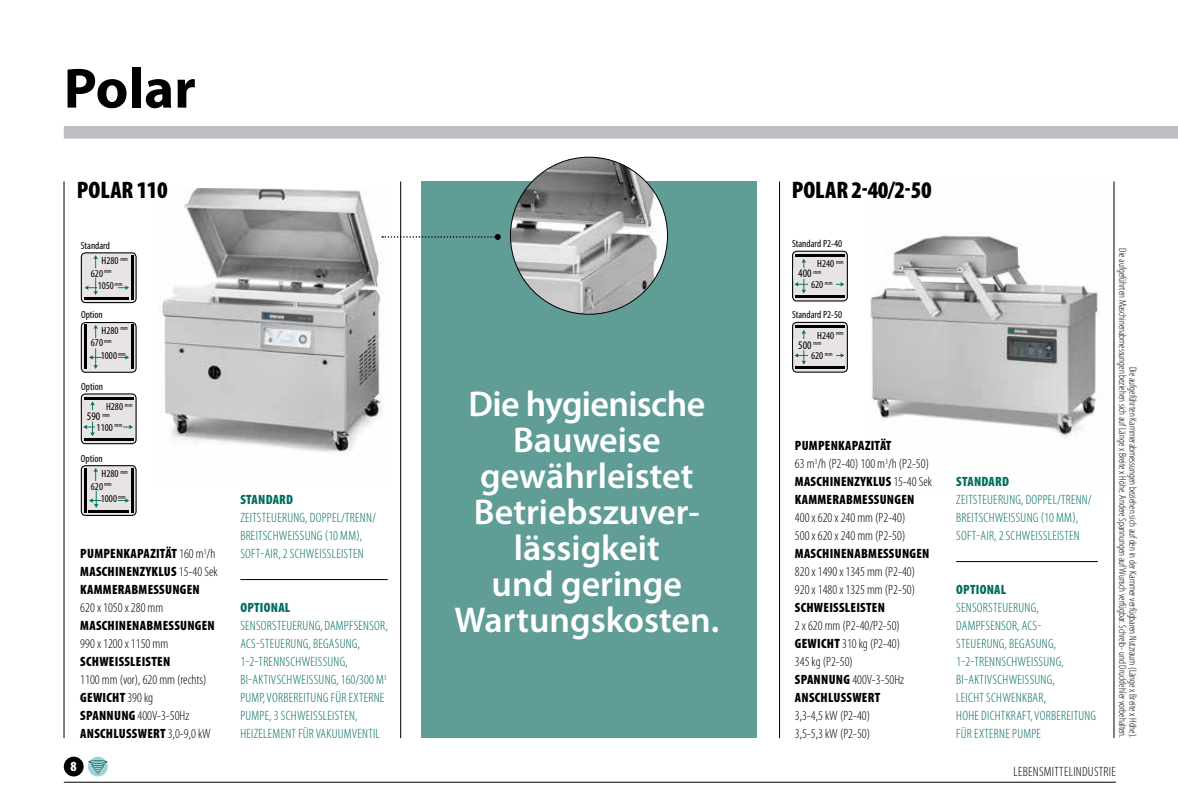
<style>
.page{position:relative;width:1178px;height:808px;background:#fff}
.page>*{position:absolute;margin:0;border:0;box-sizing:border-box;transform-origin:0 0}
.t1{font:700 57px "Myriad Pro";color:#000}
.t2{font:600 36px/36px "Myriad Pro";color:#fff;text-align:center}
.t3{font:900 condensed 24px "Myriad Pro";color:#000}
.t4{font:900 condensed 13.95px "Myriad Pro";color:#fff}
.t5{font:300 condensed 13.5px/18px "Myriad Pro";letter-spacing:.02em;color:#006c60}
.t6{font:300 condensed 13.5px/18px "Myriad Pro";color:#000}
.t7{font:900 condensed 13.5px/18px "Myriad Pro";letter-spacing:.02em;color:#000}
.t8{font:900 condensed 13.5px "Myriad Pro";letter-spacing:.02em;color:#006c60}
.t9{font:300 condensed 13.5px "Myriad Pro";letter-spacing:.02em;color:#000}
.t10{font:condensed 11.55px "Myriad Pro";color:#000}
.t11{font:300 condensed 10.5px/10.5px "Myriad Pro";color:#000;text-align:right}
.t12{font:condensed 10.5px/20.7px "Myriad Pro";color:#000}
.s1{font-weight:300}
.s2{font-weight:900}
</style>
<div class="page">
<hr style="left:64px;top:782px;width:1052px;height:1px;background:#000">
<div style="left:64px;top:757px;width:20px;height:19px;background:#000;border-radius:50%"></div>
<svg style="left:88px;top:757px;width:20px;height:19px"></svg>
<svg style="left:88px;top:760px;width:19px;height:4px"></svg>
<svg style="left:90px;top:761px;width:16px;height:14px"></svg>
<div style="left:64px;top:126px;width:1114px;height:13px;background:#bfbec5"></div>
<hr style="left:779px;top:181px;width:1px;height:557px;background:#000">
<hr style="left:1114px;top:181px;width:1px;height:557px;background:#000">
<hr style="left:400px;top:181px;width:1px;height:557px;background:#000">
<hr style="left:64px;top:181px;width:1px;height:557px;background:#000">
<div style="left:421px;top:181px;width:336px;height:557px;background:#609d97"></div>
<div style="left:81px;top:394px;width:55px;height:50px;background:#e8e4e3;border-radius:4px"></div>
<div style="left:81px;top:393px;width:56px;height:51px;border:1px solid #000;border-radius:4px"></div>
<hr style="left:84px;top:438px;width:49px;height:2px;background:#000">
<hr style="left:84px;top:397px;width:49px;height:2px;background:#000">
<svg style="left:83px;top:401px;width:12px;height:35px"></svg>
<svg style="left:123px;top:425px;width:10px;height:4px"></svg>
<div style="left:82px;top:411px;width:33px;height:10px;background:#e8e4e3"></div>
<div style="left:81px;top:322px;width:55px;height:50px;background:#e8e4e3;border-radius:4px"></div>
<div style="left:81px;top:322px;width:56px;height:51px;border:1px solid #000;border-radius:4px"></div>
<hr style="left:85px;top:325px;width:2px;height:44px;background:#000">
<hr style="left:131px;top:325px;width:2px;height:44px;background:#000">
<svg style="left:93px;top:325px;width:5px;height:13px"></svg>
<svg style="left:89px;top:348px;width:13px;height:21px"></svg>
<svg style="left:118px;top:355px;width:11px;height:5px"></svg>
<div style="left:81px;top:253px;width:55px;height:50px;background:#e8e4e3;border-radius:4px"></div>
<div style="left:81px;top:252px;width:56px;height:51px;border:1px solid #000;border-radius:4px"></div>
<hr style="left:131px;top:255px;width:2px;height:44px;background:#000">
<svg style="left:93px;top:255px;width:5px;height:13px"></svg>
<svg style="left:85px;top:278px;width:13px;height:17px"></svg>
<svg style="left:118px;top:285px;width:11px;height:5px"></svg>
<hr style="left:85px;top:297px;width:44px;height:2px;background:#000">
<div style="left:81px;top:466px;width:55px;height:49px;background:#e8e4e3;border-radius:4px"></div>
<div style="left:81px;top:465px;width:56px;height:51px;border:1px solid #000;border-radius:4px"></div>
<hr style="left:85px;top:468px;width:2px;height:44px;background:#000">
<hr style="left:131px;top:468px;width:2px;height:44px;background:#000">
<svg style="left:93px;top:468px;width:5px;height:13px"></svg>
<svg style="left:118px;top:498px;width:11px;height:5px"></svg>
<svg style="left:89px;top:490px;width:13px;height:18px"></svg>
<hr style="left:88px;top:510px;width:41px;height:2px;background:#000">
<div style="left:792px;top:251px;width:55px;height:50px;background:#e8e4e3;border-radius:4px"></div>
<div style="left:792px;top:251px;width:56px;height:50px;border:1px solid #000;border-radius:4px"></div>
<hr style="left:795px;top:295px;width:49px;height:2px;background:#000">
<hr style="left:795px;top:255px;width:49px;height:2px;background:#000">
<svg style="left:794px;top:259px;width:14px;height:34px"></svg>
<svg style="left:836px;top:282px;width:8px;height:5px"></svg>
<div style="left:793px;top:268px;width:33px;height:10px;background:#e8e4e3"></div>
<div style="left:792px;top:322px;width:55px;height:50px;background:#e8e4e3;border-radius:4px"></div>
<div style="left:792px;top:322px;width:56px;height:51px;border:1px solid #000;border-radius:4px"></div>
<hr style="left:795px;top:366px;width:49px;height:3px;background:#000">
<hr style="left:795px;top:326px;width:49px;height:2px;background:#000">
<svg style="left:794px;top:330px;width:14px;height:35px"></svg>
<svg style="left:836px;top:353px;width:8px;height:5px"></svg>
<div style="left:793px;top:339px;width:33px;height:11px;background:#e8e4e3"></div>
<img style="left:162px;top:188px;width:221px;height:267px">
<img style="left:870px;top:235px;width:230px;height:203px">
<hr style="left:956px;top:561px;width:142px;height:1px;background:#000">
<img style="left:510px;top:157px;width:157px;height:157px;border-radius:79px">
<svg style="left:382px;top:234px;width:119px;height:6px"></svg>
<hr style="left:240px;top:579px;width:148px;height:1px;background:#000">
<h1 class="t1" style="left:64px;top:56px;width:134px">Polar</h1>
<h3 class="t3" style="left:77px;top:177px;width:92px">POLAR 110</h3>
<p class="t12" style="left:81px;top:235px;width:31px">Standard</p>
<p class="t12" style="left:98px;top:275px;width:26px">1050 <sup>mm</sup></p>
<p class="t12" style="left:91px;top:254px;width:39px;line-height:12.5px;text-indent:11px">H280 <sup>mm<br></sup>620 <sup>mm</sup></p>
<p class="t12" style="left:81px;top:304px;width:23px">Option</p>
<p class="t12" style="left:101px;top:345px;width:26px">1000 <sup>mm</sup></p>
<p class="t12" style="left:91px;top:324px;width:39px;line-height:12.5px;text-indent:11px">H280 <sup>mm<br></sup>670 <sup>mm</sup></p>
<p class="t12" style="left:81px;top:376px;width:23px">Option</p>
<p class="t12" style="left:97px;top:396px;width:37px;text-indent:9px">H280 <sup>mm<br></sup>1100 <sup>mm</sup></p>
<p class="t10" style="left:87px;top:409px;width:24px">590 <sup>mm</sup></p>
<p class="t12" style="left:81px;top:448px;width:23px">Option</p>
<p class="t12" style="left:101px;top:488px;width:26px">1000 <sup>mm</sup></p>
<p class="t12" style="left:91px;top:467px;width:39px;line-height:12.5px;text-indent:11px">H280 <sup>mm<br></sup>620 <sup>mm</sup></p>
<p class="t7" style="left:80px;top:545px;width:139px">PUMPENKAPAZITÄT <span class="s1">160 m</span><sup>3</sup><span class="s1">/h<br></span>MASCHINENZYKLUS <span class="s1">15-40 Sek<br></span>KAMMERABMESSUNGEN</p>
<p class="t6" style="left:80px;top:599px;width:85px">620 x 1050 x 280 mm</p>
<p class="t7" style="left:80px;top:617px;width:136px">MASCHINENABMESSUNGEN</p>
<p class="t6" style="left:80px;top:635px;width:89px">990 x 1200 x 1150 mm</p>
<p class="t7" style="left:80px;top:653px;width:91px">SCHWEISSLEISTEN</p>
<p class="t6" style="left:80px;top:671px;width:132px">1100 mm (vor), 620 mm (rechts)<br><span class="s2">GEWICHT</span> 390 kg<br><span class="s2">SPANNUNG</span> 400V-3-50Hz<br><span class="s2">ANSCHLUSSWERT</span> 3,0-9,0 kW</p>
<p class="t4" style="left:71px;top:758px;width:8px">8</p>
<p class="t8" style="left:240px;top:492px;width:54px">STANDARD</p>
<p class="t5" style="left:240px;top:509px;width:137px">ZEITSTEUERUNG, DOPPEL/TRENN/<br>BREITSCHWEISSUNG (10 MM),<br>SOFT-AIR, 2 SCHWEISSLEISTEN</p>
<p class="t8" style="left:240px;top:600px;width:51px">OPTIONAL</p>
<p class="t5" style="left:240px;top:617px;width:149px">SENSORSTEUERUNG, DAMPFSENSOR,<br>ACS-STEUERUNG, BEGASUNG,<br>1-2-TRENNSCHWEISSUNG,<br>BI-AKTIVSCHWEISSUNG, 160/300 M<sup>3<br></sup>PUMP, VORBEREITUNG FÜR EXTERNE<br>PUMPE, 3 SCHWEISSLEISTEN,<br>HEIZELEMENT FÜR VAKUUMVENTIL</p>
<h2 class="t2" style="left:454px;top:385px;width:266px">Die hygienische<br>Bauweise gewährleistet<br>Betriebszuver&shy;lässigkeit<br>und geringe<br>Wartungskosten.</h2>
<h3 class="t3" style="left:792px;top:177px;width:141px">POLAR 2-40/2-50</h3>
<p class="t12" style="left:792px;top:233px;width:52px">Standard P2-40</p>
<p class="t12" style="left:811px;top:253px;width:34px;text-indent:6px">H240 <sup>mm<br></sup>620 <sup>mm</sup></p>
<p class="t10" style="left:798px;top:267px;width:24px">400 <sup>mm</sup></p>
<p class="t12" style="left:792px;top:304px;width:52px">Standard P2-50</p>
<p class="t12" style="left:811px;top:325px;width:34px;text-indent:6px">H240 <sup>mm<br></sup>620 <sup>mm</sup></p>
<p class="t10" style="left:798px;top:338px;width:24px">500 <sup>mm</sup></p>
<p class="t7" style="left:795px;top:437px;width:139px">PUMPENKAPAZITÄT<br><span class="s1">63 m</span><sup>3</sup><span class="s1">/h (P2-40) 100 m</span><sup>3</sup><span class="s1">/h (P2-50)<br></span>MASCHINENZYKLUS <span class="s1">15-40 Sek<br></span>KAMMERABMESSUNGEN</p>
<p class="t6" style="left:795px;top:509px;width:112px">400 x 620 x 240 mm (P2-40)<br>500 x 620 x 240 mm (P2-50)</p>
<p class="t7" style="left:795px;top:545px;width:136px">MASCHINENABMESSUNGEN</p>
<p class="t6" style="left:795px;top:563px;width:122px">820 x 1490 x 1345 mm (P2-40)<br>920 x 1480 x 1325 mm (P2-50)</p>
<p class="t7" style="left:795px;top:599px;width:91px">SCHWEISSLEISTEN</p>
<p class="t6" style="left:795px;top:617px;width:111px">2 x 620 mm (P2-40/P2-50)<br><span class="s2">GEWICHT</span> 310 kg (P2-40)<br>345 kg (P2-50)<br><span class="s2">SPANNUNG</span> 400V-3-50Hz<br><span class="s2">ANSCHLUSSWERT</span></p>
<p class="t6" style="left:795px;top:707px;width:77px">3,3-4,5 kW (P2-40)<br>3,5-5,3 kW (P2-50)</p>
<p class="t8" style="left:956px;top:474px;width:54px">STANDARD</p>
<p class="t5" style="left:956px;top:491px;width:137px">ZEITSTEUERUNG, DOPPEL/TRENN/<br>BREITSCHWEISSUNG (10 MM),<br>SOFT-AIR, 2 SCHWEISSLEISTEN</p>
<p class="t8" style="left:956px;top:582px;width:51px">OPTIONAL</p>
<p class="t5" style="left:956px;top:599px;width:141px">SENSORSTEUERUNG,<br>DAMPFSENSOR, ACS-<br>STEUERUNG, BEGASUNG,<br>1-2-TRENNSCHWEISSUNG,<br>BI-AKTIVSCHWEISSUNG,<br>LEICHT SCHWENKBAR,<br>HOHE DICHTKRAFT, VORBEREITUNG<br>FÜR EXTERNE PUMPE</p>
<p class="t11" style="left:1138px;top:248px;width:491px;rotate:90deg">Die aufgeführten Kammerabmessungen beziehen sich auf den in der Kammer verfügbaren Nutzraum (Länge x Breite x Höhe).<br>Die aufgeführten Maschinenabmessungen beziehen sich auf Länge x Breite x Höhe. Andere Spannungen auf Wunsch verfügbar. Schreib- und Druckfehler vorbehalten.</p>
<p class="t9" style="left:1013px;top:765px;width:104px">LEBENSMITTELINDUSTRIE</p>
</div>
